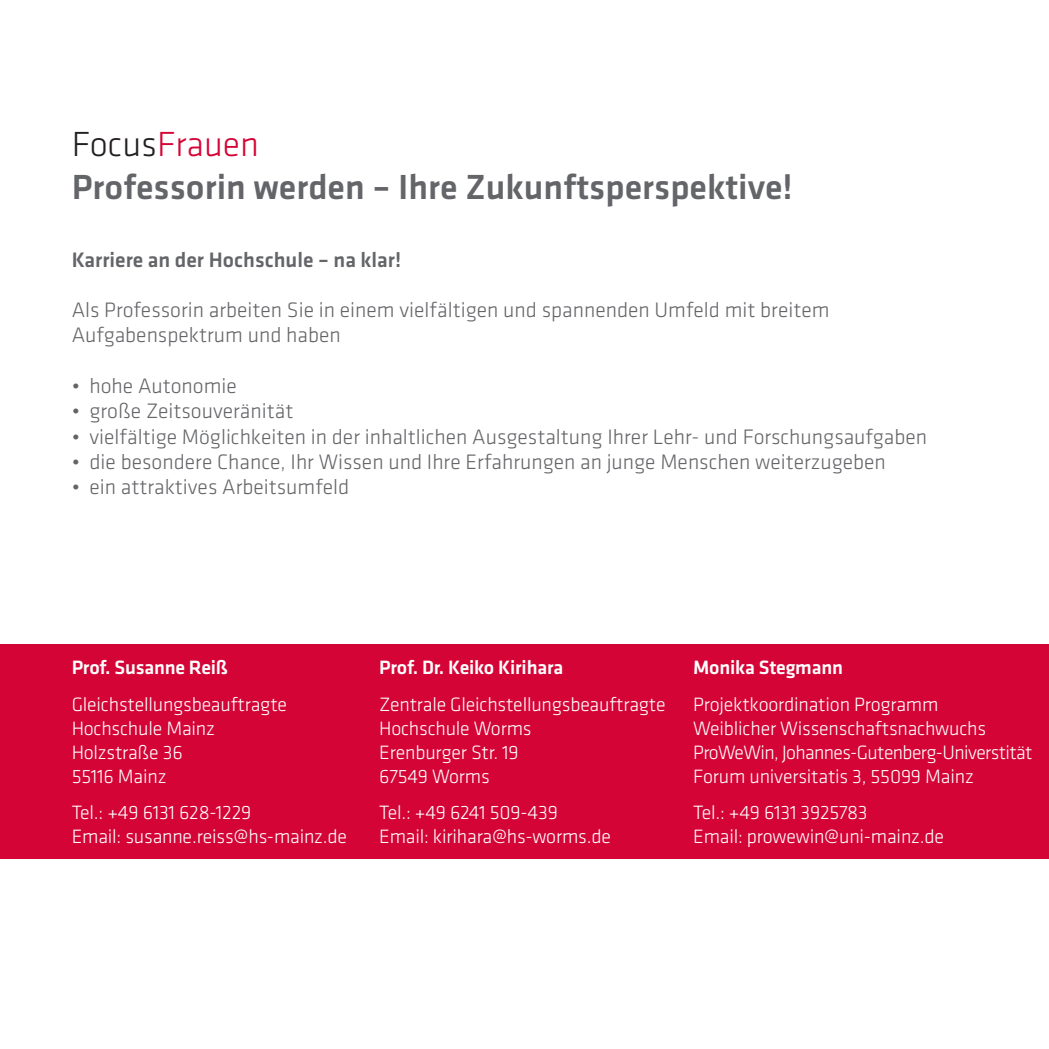
<style>
.page{position:relative;width:1049px;height:1049px;background:#fff}
.page>*{position:absolute;margin:0;border:0;box-sizing:border-box;transform-origin:0 0}
.t1{font:500 36.25px "Klavika";color:#646568}
.t2{font:300 36.25px "Klavika";color:#d40536}
.t3{font:300 21.75px "Klavika";color:#646568}
.t4{font:500 21.75px "Klavika";color:#646568}
.t5{font:300 20px/24px "Klavika";letter-spacing:-.01em;color:#fff}
.t6{font:500 20px "Klavika";letter-spacing:-.01em;color:#fff}
.s1{color:#231f20}
</style>
<div class="page">
<div style="left:0;top:644px;width:1049px;height:214px;background:#d40536"></div>
<p class="t2" style="left:72px;top:122px;width:189px"><span class="s1">Focus</span>Frauen</p>
<p class="t1" style="left:72px;top:162px;width:723px">Professorin werden – Ihre Zukunftsperspektive!</p>
<p class="t4" style="left:72px;top:245px;width:331px">Karriere an der Hochschule – na klar!</p>
<p class="t3" style="left:72px;top:297px;width:759px">Als Professorin arbeiten Sie in einem vielfältigen und spannenden Umfeld mit breitem</p>
<p class="t3" style="left:72px;top:322px;width:271px">Aufgabenspektrum und haben</p>
<p class="t3" style="left:72px;top:373px;width:167px">• hohe Autonomie</p>
<p class="t3" style="left:72px;top:398px;width:223px">• große Zeitsouveränität</p>
<p class="t3" style="left:72px;top:423px;width:857px">• vielfältige Möglichkeiten in der inhaltlichen Ausgestaltung Ihrer Lehr- und Forschungsaufgaben</p>
<p class="t3" style="left:72px;top:449px;width:816px">• die besondere Chance, Ihr Wissen und Ihre Erfahrungen an junge Menschen weiterzugeben</p>
<p class="t3" style="left:72px;top:474px;width:279px">• ein attraktives Arbeitsumfeld</p>
<p class="t6" style="left:72px;top:654px;width:158px">Prof. Susanne Reiß</p>
<p class="t5" style="left:72px;top:692px;width:217px">Gleichstellungsbeauftragte</p>
<p class="t5" style="left:72px;top:716px;width:145px">Hochschule Mainz</p>
<p class="t5" style="left:72px;top:740px;width:113px">Holzstraße 36</p>
<p class="t5" style="left:72px;top:764px;width:96px">55116 Mainz</p>
<p class="t5" style="left:72px;top:800px;width:181px">Tel.: +49 6131 628-1229</p>
<p class="t5" style="left:72px;top:824px;width:277px">Email: susanne.reiss@hs-mainz.de</p>
<p class="t6" style="left:379px;top:654px;width:186px">Prof. Dr. Keiko Kirihara</p>
<p class="t5" style="left:379px;top:692px;width:288px">Zentrale Gleichstellungsbeauftragte</p>
<p class="t5" style="left:379px;top:716px;width:154px">Hochschule Worms</p>
<p class="t5" style="left:379px;top:740px;width:141px">Erenburger Str. 19</p>
<p class="t5" style="left:379px;top:764px;width:112px">67549 Worms</p>
<p class="t5" style="left:379px;top:800px;width:180px">Tel.: +49 6241 509-439</p>
<p class="t5" style="left:379px;top:824px;width:233px">Email: kirihara@hs-worms.de</p>
<p class="t6" style="left:693px;top:654px;width:151px">Monika Stegmann</p>
<p class="t5" style="left:693px;top:692px;width:341px">Projektkoordination Programm<br>Weiblicher Wissenschaftsnachwuchs<br>ProWeWin, Johannes-Gutenberg-Universtität</p>
<p class="t5" style="left:693px;top:764px;width:282px">Forum universitatis 3, 55099 Mainz</p>
<p class="t5" style="left:693px;top:800px;width:176px">Tel.: +49 6131 3925783</p>
<p class="t5" style="left:693px;top:824px;width:252px">Email: prowewin@uni-mainz.de</p>
</div>
